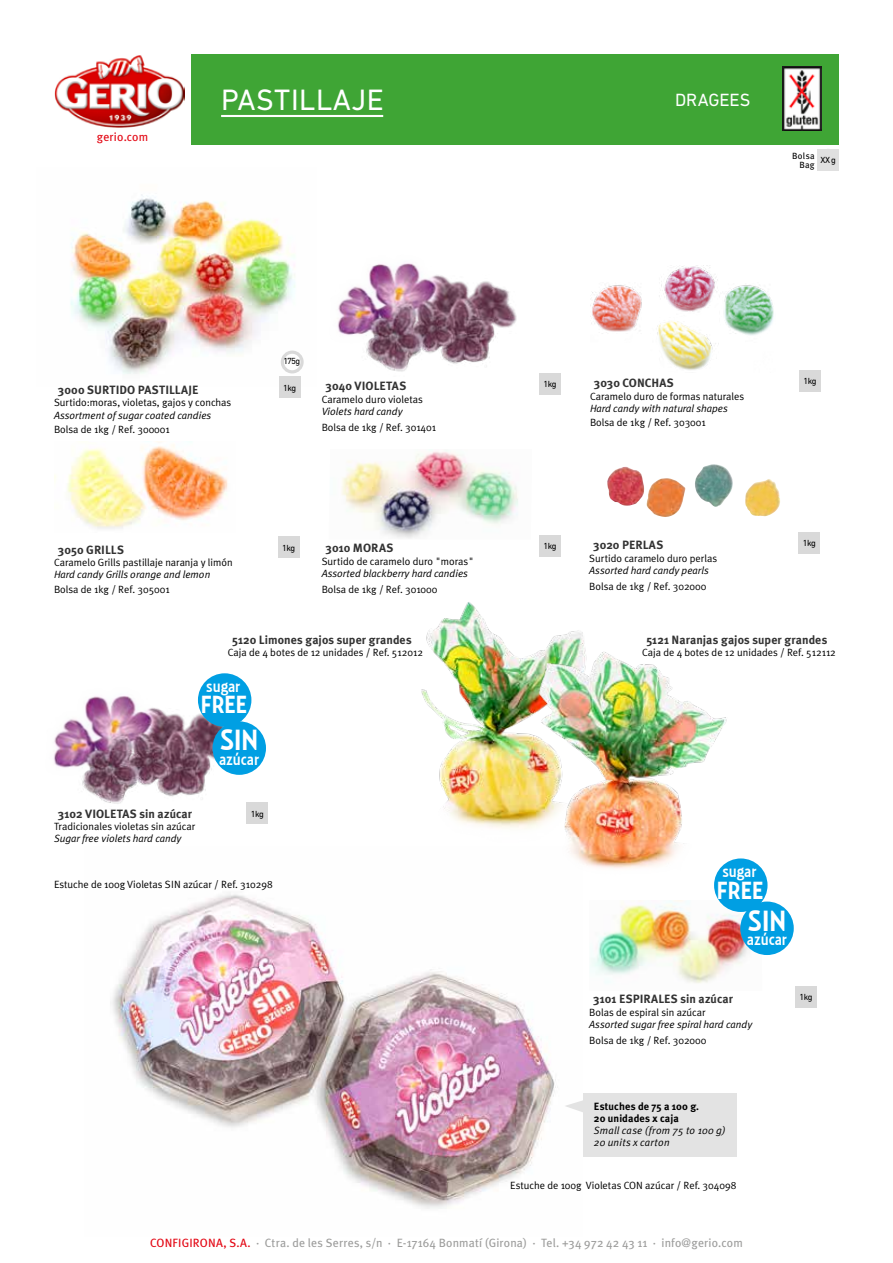
<style>
.page{position:relative;width:893px;height:1263px;background:#fff}
.page>*{position:absolute;margin:0;border:0;box-sizing:border-box;transform-origin:0 0}
.t1{font:30px "DIN Next LT Pro";letter-spacing:.02em;color:#fff}
.t2{font:700 28.95px "Relay Cond";color:#fff}
.t3{font:700 24.6px "Relay Cond";color:#fff}
.t4{font:500 18px "Relay Cond";color:#fff}
.t5{font:18px "DIN Next LT Pro";letter-spacing:-.005em;color:#fff}
.t6{font:700 12px "Meta Plus";letter-spacing:.005em;color:#333}
.t7{font:12px "Meta Plus";letter-spacing:.01em;color:#9d9d9c}
.t8{font:12px "Meta Plus";letter-spacing:.01em;color:#e30613}
.t9{font:10.5px "Meta Plus Normal";color:#000}
.t10{font:italic 10.5px "Meta Plus Normal";color:#000}
.t11{font:italic 10.5px/12px "Meta Plus Normal";letter-spacing:.02em;color:#000}
.t12{font:700 10.5px/12px "Meta Plus";letter-spacing:.01em;color:#000}
.t13{font:9px "DIN Next LT Pro";letter-spacing:-.06em;color:#000}
.t14{font:9px/9px "Meta Plus";letter-spacing:.03em;color:#000;text-align:right}
.s1{color:#e30613}
</style>
<div class="page">
<img style="left:54px;top:55px;width:130px;height:73px">
<img style="left:590px;top:900px;width:172px;height:84px">
<div style="left:714px;top:858px;width:53px;height:54px;background:#009fe3;border-radius:50%"></div>
<img style="left:70px;top:194px;width:231px;height:193px">
<div style="left:191px;top:54px;width:648px;height:90px;background:#3fa535"></div>
<hr style="left:221px;top:115px;width:162px;height:2px;background:#fff">
<div style="left:817px;top:149px;width:22px;height:21px;background:#e0e0e0"></div>
<img style="left:607px;top:467px;width:37px;height:39px">
<img style="left:695px;top:464px;width:38px;height:43px">
<img style="left:647px;top:478px;width:38px;height:39px">
<img style="left:745px;top:479px;width:35px;height:37px">
<img style="left:341px;top:449px;width:177px;height:90px">
<div style="left:799px;top:532px;width:21px;height:22px;background:#d9d9d9"></div>
<div style="left:539px;top:373px;width:22px;height:21px;background:#d9d9d9"></div>
<div style="left:539px;top:535px;width:22px;height:21px;background:#d9d9d9"></div>
<div style="left:795px;top:986px;width:22px;height:21px;background:#d9d9d9"></div>
<img style="left:54px;top:444px;width:174px;height:85px">
<img style="left:590px;top:265px;width:184px;height:105px">
<div style="left:278px;top:536px;width:21px;height:22px;background:#d9d9d9"></div>
<div style="left:799px;top:370px;width:22px;height:21px;background:#d9d9d9"></div>
<div style="left:279px;top:376px;width:21px;height:22px;background:#d9d9d9"></div>
<div style="left:281px;top:351px;width:23px;height:22px;border:3px solid #d9d9d9;border-radius:50%"></div>
<div style="left:740px;top:901px;width:54px;height:54px;background:#009fe3;border-radius:50%"></div>
<img style="left:783px;top:67px;width:38px;height:64px">
<img style="left:337px;top:263px;width:180px;height:109px">
<img style="left:112px;top:893px;width:444px;height:316px">
<img style="left:53px;top:684px;width:198px;height:126px">
<div style="left:247px;top:802px;width:21px;height:22px;background:#d9d9d9"></div>
<div style="left:213px;top:721px;width:53px;height:54px;background:#009fe3;border-radius:50%"></div>
<img style="left:421px;top:602px;width:89px;height:226px">
<img style="left:510px;top:630px;width:241px;height:264px">
<div style="left:583px;top:1093px;width:154px;height:64px;background:#e3e3e3"></div>
<svg style="left:566px;top:1100px;width:17px;height:12px"></svg>
<div style="left:198px;top:673px;width:53px;height:54px;background:#009fe3;border-radius:50%"></div>
<p class="t8" style="left:97px;top:129px;width:53px">gerio.com</p>
<h1 class="t1" style="left:221px;top:83px;width:164px">PASTILLAJE</h1>
<h3 class="t5" style="left:675px;top:89px;width:77px">DRAGEES</h3>
<p class="t14" style="left:792px;top:151px;width:24px">Bolsa<br>Bag</p>
<p class="t13" style="left:820px;top:155px;width:17px">XX g</p>
<p class="t13" style="left:283px;top:356px;width:18px">175g</p>
<p class="t6" style="left:58px;top:383px;width:142px">3000 SURTIDO PASTILLAJE</p>
<p class="t13" style="left:283px;top:382px;width:15px">1kg</p>
<p class="t9" style="left:54px;top:397px;width:179px">Surtido:moras, violetas, gajos y conchas</p>
<p class="t10" style="left:54px;top:409px;width:159px">Assortment of sugar coated candies</p>
<p class="t9" style="left:54px;top:423px;width:117px">Bolsa de 1kg / Ref. 300001</p>
<p class="t6" style="left:326px;top:379px;width:82px">3040 VIOLETAS</p>
<p class="t9" style="left:322px;top:393px;width:103px">Caramelo duro violetas</p>
<p class="t10" style="left:322px;top:405px;width:82px">Violets hard candy</p>
<p class="t9" style="left:322px;top:421px;width:116px">Bolsa de 1kg / Ref. 301401</p>
<p class="t13" style="left:543px;top:379px;width:15px">1kg</p>
<p class="t6" style="left:594px;top:376px;width:81px">3030 CONCHAS</p>
<p class="t9" style="left:590px;top:390px;width:156px">Caramelo duro de formas naturales</p>
<p class="t10" style="left:590px;top:402px;width:139px">Hard candy with natural shapes</p>
<p class="t9" style="left:590px;top:416px;width:117px">Bolsa de 1kg / Ref. 303001</p>
<p class="t13" style="left:803px;top:376px;width:15px">1kg</p>
<p class="t6" style="left:58px;top:542px;width:67px">3050 GRILLS</p>
<p class="t13" style="left:282px;top:542px;width:15px">1kg</p>
<p class="t9" style="left:54px;top:556px;width:180px">Caramelo Grills pastillaje naranja y limón</p>
<p class="t10" style="left:54px;top:569px;width:158px">Hard candy Grills orange and lemon</p>
<p class="t9" style="left:54px;top:583px;width:117px">Bolsa de 1kg / Ref. 305001</p>
<p class="t6" style="left:326px;top:541px;width:69px">3010 MORAS</p>
<p class="t6" style="left:594px;top:538px;width:71px">3020 PERLAS</p>
<p class="t13" style="left:543px;top:541px;width:15px">1kg</p>
<p class="t9" style="left:589px;top:552px;width:129px">Surtido caramelo duro perlas</p>
<p class="t10" style="left:589px;top:564px;width:121px">Assorted hard candy pearls</p>
<p class="t9" style="left:322px;top:555px;width:154px">Surtido de caramelo duro "moras"</p>
<p class="t10" style="left:322px;top:567px;width:148px">Assorted blackberry hard candies</p>
<p class="t9" style="left:322px;top:583px;width:117px">Bolsa de 1kg / Ref. 301000</p>
<p class="t9" style="left:589px;top:580px;width:119px">Bolsa de 1kg / Ref. 302000</p>
<p class="t13" style="left:803px;top:538px;width:15px">1kg</p>
<p class="t6" style="left:232px;top:633px;width:181px">5120 Limones gajos super grandes</p>
<p class="t6" style="left:646px;top:633px;width:182px">5121 Naranjas gajos super grandes</p>
<p class="t9" style="left:642px;top:647px;width:195px">Caja de 4 botes de 12 unidades / Ref. 512112</p>
<p class="t9" style="left:228px;top:647px;width:197px">Caja de 4 botes de 12 unidades / Ref. 512012</p>
<h3 class="t4" style="left:206px;top:675px;width:36px">sugar</h3>
<h3 class="t3" style="left:201px;top:690px;width:48px">FREE</h3>
<h2 class="t2" style="left:220px;top:723px;width:40px">SIN</h2>
<h3 class="t4" style="left:219px;top:748px;width:42px">azúcar</h3>
<p class="t6" style="left:58px;top:806px;width:135px">3102 VIOLETAS sin azúcar</p>
<p class="t13" style="left:251px;top:808px;width:15px">1kg</p>
<p class="t9" style="left:54px;top:820px;width:143px">Tradicionales violetas sin azúcar</p>
<p class="t10" style="left:54px;top:833px;width:129px">Sugar free violets hard candy</p>
<p class="t9" style="left:54px;top:878px;width:220px">Estuche de 100g Violetas SIN azúcar / Ref. 310298</p>
<h3 class="t4" style="left:722px;top:860px;width:36px">sugar</h3>
<h3 class="t3" style="left:717px;top:875px;width:48px">FREE</h3>
<h2 class="t2" style="left:748px;top:903px;width:40px">SIN</h2>
<h3 class="t4" style="left:747px;top:928px;width:42px">azúcar</h3>
<p class="t6" style="left:594px;top:992px;width:141px">3101 ESPIRALES sin azúcar</p>
<p class="t13" style="left:799px;top:992px;width:15px">1kg</p>
<p class="t9" style="left:589px;top:1006px;width:118px">Bolas de espiral sin azúcar</p>
<p class="t10" style="left:589px;top:1018px;width:164px">Assorted sugar free spiral hard candy</p>
<p class="t9" style="left:589px;top:1034px;width:119px">Bolsa de 1kg / Ref. 302000</p>
<p class="t12" style="left:594px;top:1100px;width:107px">Estuches de 75 a 100 g.<br>20 unidades x caja</p>
<p class="t11" style="left:594px;top:1124px;width:133px">Small case (from 75 to 100 g)<br>20 units x carton</p>
<p class="t9" style="left:510px;top:1179px;width:228px">Estuche de 100g Violetas CON azúcar / Ref. 304098</p>
<p class="t7" style="left:150px;top:1236px;width:594px"><span class="s1">CONFIGIRONA, S.A.</span> · Ctra. de les Serres, s/n · E-17164 Bonmatí (Girona) · Tel. +34 972 42 43 11 · info@gerio.com</p>
</div>
